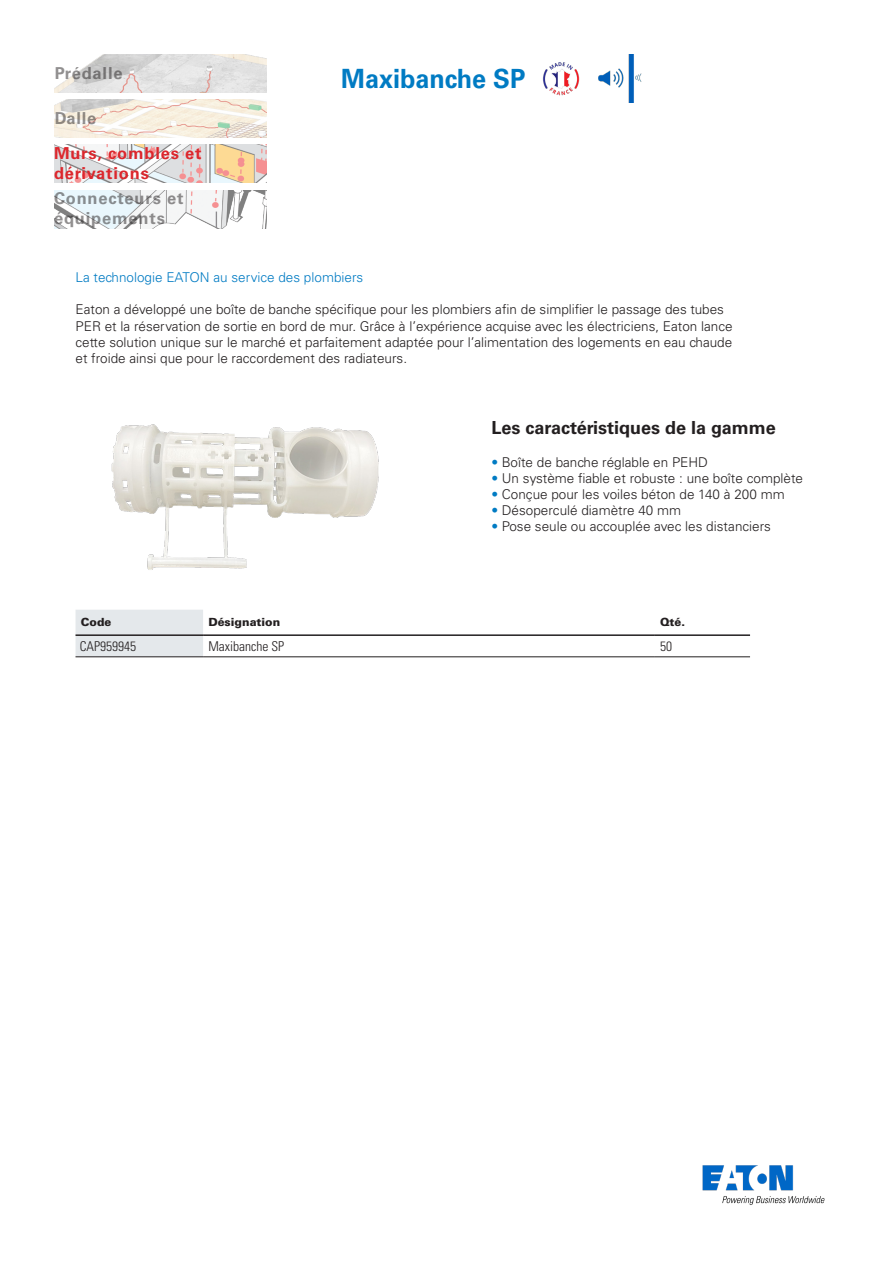
<style>
.page{position:relative;width:893px;height:1263px;background:#fff}
.page>*{position:absolute;margin:0;border:0;box-sizing:border-box;transform-origin:0 0}
.t1{font:700 26.55px "Univers LT Std";color:#007bc3;scale:.95 1}
.t2{font:700 18px "Univers LT Std";color:#231f20}
.t3{font:700 16.5px/19.8px "Univers LT Std";letter-spacing:.05em;color:#231f20}
.t4{font:700 16.5px "Univers LT Std";letter-spacing:.05em;color:#dc272d}
.t5{font:300 13.5px/16.2px "Univers LT Std";color:#231f20}
.t6{font:300 13.5px "Univers LT Std";color:#007bc3}
.cellules_tableau{font:300 condensed 13.5px "Univers LT Std";color:#231f20}
.Style_de_paragraphe{font:900 11.25px "Univers LT Std";color:#231f20}
.s1{color:#007bc3}
</style>
<div class="page">
<img style="left:702px;top:1165px;width:123px;height:40px">
<img style="left:54px;top:99px;width:213px;height:38px">
<img style="left:54px;top:54px;width:213px;height:38px">
<img style="left:54px;top:144px;width:213px;height:38px">
<img style="left:54px;top:190px;width:213px;height:38px">
<div style="left:76px;top:610px;width:127px;height:46px;background:#e4e8eb"></div>
<hr style="left:76px;top:656px;width:127px;height:1px;background:#231f20">
<hr style="left:203px;top:656px;width:452px;height:1px;background:#231f20">
<hr style="left:655px;top:656px;width:95px;height:1px;background:#231f20">
<hr style="left:76px;top:634px;width:127px;height:2px;background:#231f20">
<hr style="left:203px;top:634px;width:452px;height:2px;background:#231f20">
<hr style="left:655px;top:634px;width:95px;height:2px;background:#231f20">
<img style="left:111px;top:424px;width:268px;height:146px">
<img style="left:543px;top:62px;width:36px;height:34px">
<img style="left:599px;top:54px;width:43px;height:48px">
<p class="t3" style="left:54px;top:64px;width:70px">Prédalle</p>
<p class="t3" style="left:54px;top:109px;width:44px">Dalle</p>
<p class="t4" style="left:54px;top:144px;width:149px">Murs, combles et</p>
<p class="t4" style="left:54px;top:164px;width:96px">dérivations</p>
<p class="t3" style="left:54px;top:189px;width:131px">Connecteurs et équipements</p>
<p class="t1" style="left:341px;top:63px;width:195px">Maxibanche SP</p>
<p class="t6" style="left:76px;top:269px;width:289px">La technologie EATON au service des plombiers</p>
<p class="t5" style="left:76px;top:301px;width:659px">Eaton a développé une boîte de banche spécifique pour les plombiers afin de simplifier le passage des tubes PER et la réservation de sortie en bord de mur. Grâce à l’expérience acquise avec les électriciens, Eaton lance cette solution unique sur le marché et parfaitement adaptée pour l’alimentation des logements en eau chaude et froide ainsi que pour le raccordement des radiateurs.</p>
<p class="t2" style="left:491px;top:417px;width:286px">Les caractéristiques de la gamme</p>
<p class="t5" style="left:491px;top:454px;width:218px"><span class="s1">•</span> Boîte de banche réglable en PEHD</p>
<p class="t5" style="left:491px;top:470px;width:313px"><span class="s1">•</span> Un système fiable et robuste : une boîte complète</p>
<p class="t5" style="left:491px;top:486px;width:295px"><span class="s1">•</span> Conçue pour les voiles béton de 140 à 200 mm</p>
<p class="t5" style="left:491px;top:502px;width:191px"><span class="s1">•</span> Désoperculé diamètre 40 mm</p>
<p class="t5" style="left:491px;top:518px;width:281px"><span class="s1">•</span> Pose seule ou accouplée avec les distanciers</p>
<p class="Style_de_paragraphe" style="left:81px;top:615px;width:32px">Code</p>
<p class="Style_de_paragraphe" style="left:208px;top:615px;width:73px">Désignation</p>
<p class="Style_de_paragraphe" style="left:660px;top:615px;width:26px">Qté.</p>
<p class="cellules_tableau" style="left:80px;top:638px;width:58px">CAP959945</p>
<p class="cellules_tableau" style="left:208px;top:638px;width:77px">Maxibanche SP</p>
<p class="cellules_tableau" style="left:660px;top:638px;width:13px">50</p>
</div>
